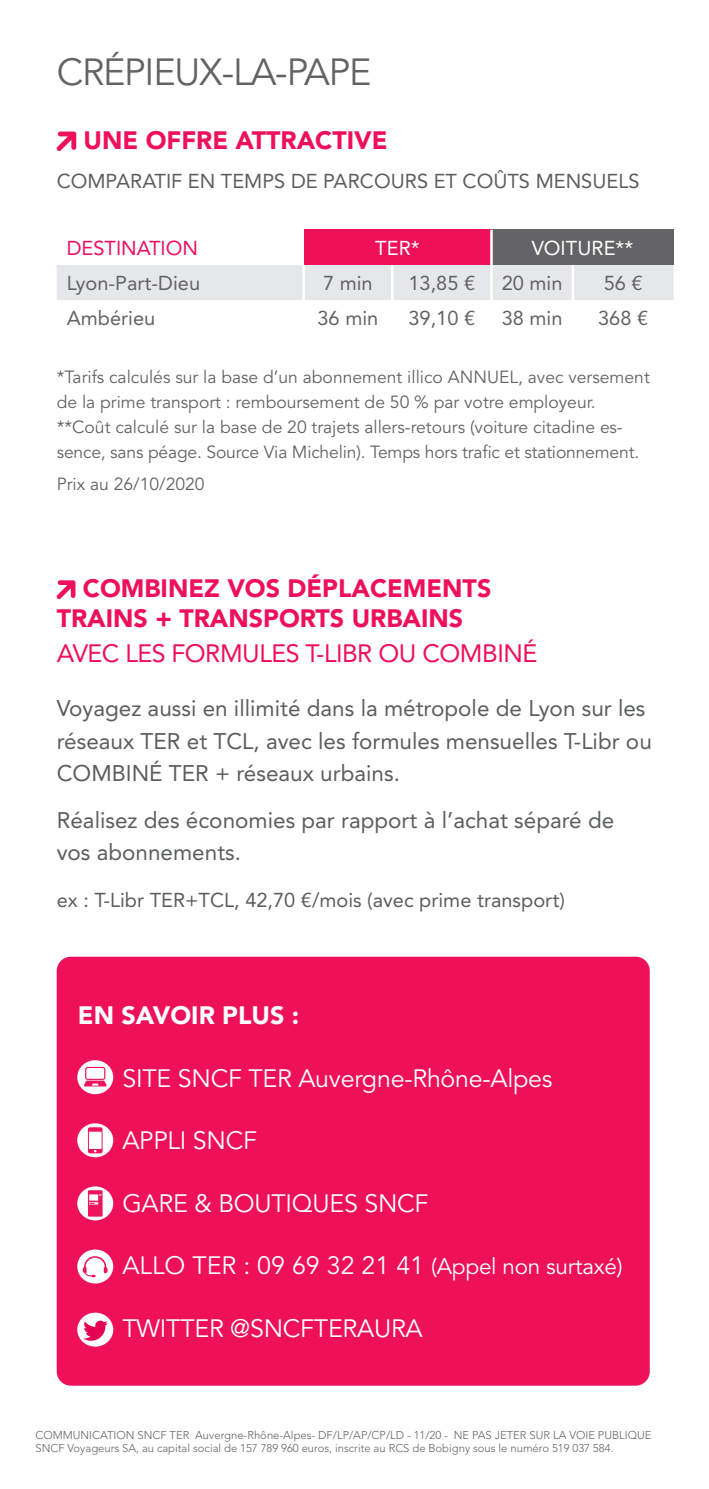
<style>
.page{position:relative;width:709px;height:1489px;background:#fff}
.page>*{position:absolute;margin:0;border:0;box-sizing:border-box;transform-origin:0 0}
.Titre_gras_rouge{font:37.5px "Avenir LT Std";letter-spacing:-.03em;color:#636366}
.t1{font:25px "Avenir LT Std";letter-spacing:-.01em;color:#fff}
.Titre_gras_rouge-2{font:900 25px/30px "Avenir LT Std";color:#ee1059}
.t2{font:25px "Avenir LT Std";letter-spacing:-.02em;color:#ee1059}
.t3{font:900 25px "Avenir LT Std";color:#fff}
.Titre_rouge{font:22.5px/32.5px "Avenir LT Std";color:#5b5e5f}
.Titre_rouge-2{font:20px "Avenir LT Std";color:#5b5e5f}
.Titre_rouge-3{font:20px "Avenir LT Std";color:#636366}
.Titre_rouge-4{font:20px "Avenir LT Std";color:#fff}
.Titre_rouge-5{font:20px "Avenir LT Std";color:#ee1059}
.t4{font:17.5px/25px "Avenir LT Std";color:#636366}
.t5{font:300 11.25px "Avenir LT Std";color:#636366}
.s1{font-size:22.5px}
</style>
<div class="page">
<div style="left:57px;top:956px;width:592px;height:429px;background:#ee1059;border-radius:14px"></div>
<svg style="left:57px;top:131px;width:19px;height:20px"></svg>
<div style="left:303px;top:230px;width:188px;height:35px;background:#ee1059"></div>
<div style="left:491px;top:230px;width:182px;height:35px;background:#636366"></div>
<div style="left:57px;top:265px;width:616px;height:35px;background:#e6e7e9"></div>
<hr style="left:490px;top:230px;width:3px;height:35px;background:#fff">
<hr style="left:391px;top:265px;width:2px;height:35px;background:#fff">
<hr style="left:490px;top:265px;width:3px;height:35px;background:#fff">
<hr style="left:571px;top:265px;width:3px;height:35px;background:#fff">
<hr style="left:302px;top:265px;width:3px;height:35px;background:#fff">
<svg style="left:57px;top:580px;width:18px;height:19px"></svg>
<div style="left:77px;top:1060px;width:36px;height:34px;background:#fff;border-radius:50%"></div>
<svg style="left:84px;top:1066px;width:23px;height:20px"></svg>
<div style="left:77px;top:1123px;width:36px;height:34px;background:#fff;border-radius:50%"></div>
<svg style="left:88px;top:1127px;width:15px;height:26px"></svg>
<div style="left:77px;top:1186px;width:36px;height:34px;background:#fff;border-radius:50%"></div>
<svg style="left:88px;top:1190px;width:15px;height:26px"></svg>
<div style="left:77px;top:1249px;width:36px;height:34px;background:#fff;border-radius:50%"></div>
<svg style="left:83px;top:1256px;width:25px;height:21px"></svg>
<div style="left:77px;top:1312px;width:36px;height:34px;background:#fff;border-radius:50%"></div>
<svg style="left:83px;top:1320px;width:25px;height:20px"></svg>
<p class="Titre_gras_rouge" style="left:57px;top:51px;width:316px">CRÉPIEUX-LA-PAPE</p>
<p class="Titre_gras_rouge-2" style="left:84px;top:126px;width:305px">UNE OFFRE ATTRACTIVE</p>
<p class="Titre_rouge-2" style="left:57px;top:169px;width:584px">COMPARATIF EN TEMPS DE PARCOURS ET COÛTS MENSUELS</p>
<p class="Titre_rouge-5" style="left:67px;top:236px;width:133px">DESTINATION</p>
<p class="Titre_rouge-4" style="left:375px;top:236px;width:46px">TER*</p>
<p class="Titre_rouge-4" style="left:531px;top:236px;width:103px">VOITURE**</p>
<p class="Titre_rouge-3" style="left:67px;top:271px;width:135px">Lyon-Part-Dieu</p>
<p class="Titre_rouge-3" style="left:323px;top:271px;width:51px">7 min</p>
<p class="Titre_rouge-3" style="left:408px;top:271px;width:68px">13,85 €</p>
<p class="Titre_rouge-3" style="left:502px;top:271px;width:62px">20 min</p>
<p class="Titre_rouge-3" style="left:603px;top:271px;width:40px">56 €</p>
<p class="Titre_rouge-3" style="left:67px;top:307px;width:90px">Ambérieu</p>
<p class="Titre_rouge-3" style="left:317px;top:307px;width:62px">36 min</p>
<p class="Titre_rouge-3" style="left:408px;top:307px;width:68px">39,10 €</p>
<p class="Titre_rouge-3" style="left:502px;top:307px;width:62px">38 min</p>
<p class="Titre_rouge-3" style="left:598px;top:307px;width:52px">368 €</p>
<p class="t4" style="left:57px;top:364px;width:594px">*Tarifs calculés sur la base d’un abonnement illico ANNUEL, avec versement de la prime transport : remboursement de 50 % par votre employeur.</p>
<p class="t4" style="left:57px;top:414px;width:584px">**Coût calculé sur la base de 20 trajets allers-retours (voiture citadine es&shy;sence, sans péage. Source Via Michelin). Temps hors trafic et stationnement.</p>
<p class="t4" style="left:57px;top:471px;width:149px">Prix au 26/10/2020</p>
<p class="Titre_gras_rouge-2" style="left:57px;top:573px;width:436px;text-indent:26px">COMBINEZ VOS DÉPLACEMENTS<br>TRAINS + TRANSPORTS URBAINS</p>
<p class="t2" style="left:57px;top:639px;width:482px">AVEC LES FORMULES T-LIBR OU COMBINÉ</p>
<p class="Titre_rouge" style="left:57px;top:692px;width:596px">Voyagez aussi en illimité dans la métropole de Lyon sur les réseaux TER et TCL, avec les formules mensuelles T-Libr ou<br>COMBINÉ TER + réseaux urbains.</p>
<p class="Titre_rouge" style="left:57px;top:804px;width:559px">Réalisez des économies par rapport à l’achat séparé de vos abonnements.</p>
<p class="Titre_rouge-2" style="left:57px;top:888px;width:509px">ex : T-Libr TER+TCL, 42,70 €/mois (avec prime transport)</p>
<p class="t3" style="left:78px;top:1000px;width:223px">EN SAVOIR PLUS :</p>
<p class="t1" style="left:122px;top:1063px;width:432px">SITE SNCF TER Auvergne-Rhône-Alpes</p>
<p class="t1" style="left:122px;top:1126px;width:136px">APPLI SNCF</p>
<p class="t1" style="left:122px;top:1188px;width:307px">GARE &amp; BOUTIQUES SNCF</p>
<p class="t1" style="left:122px;top:1251px;width:501px">ALLO TER : 09 69 32 21 41 <span class="s1">(Appel non surtaxé)</span></p>
<p class="t1" style="left:122px;top:1313px;width:302px">TWITTER @SNCFTERAURA</p>
<p class="t5" style="left:35px;top:1427px;width:617px">COMMUNICATION SNCF TER Auvergne-Rhône-Alpes- DF/LP/AP/CP/LD - 11/20 - NE PAS JETER SUR LA VOIE PUBLIQUE</p>
<p class="t5" style="left:35px;top:1441px;width:579px">SNCF Voyageurs SA, au capital social de 157 789 960 euros, inscrite au RCS de Bobigny sous le numéro 519 037 584.</p>
</div>
